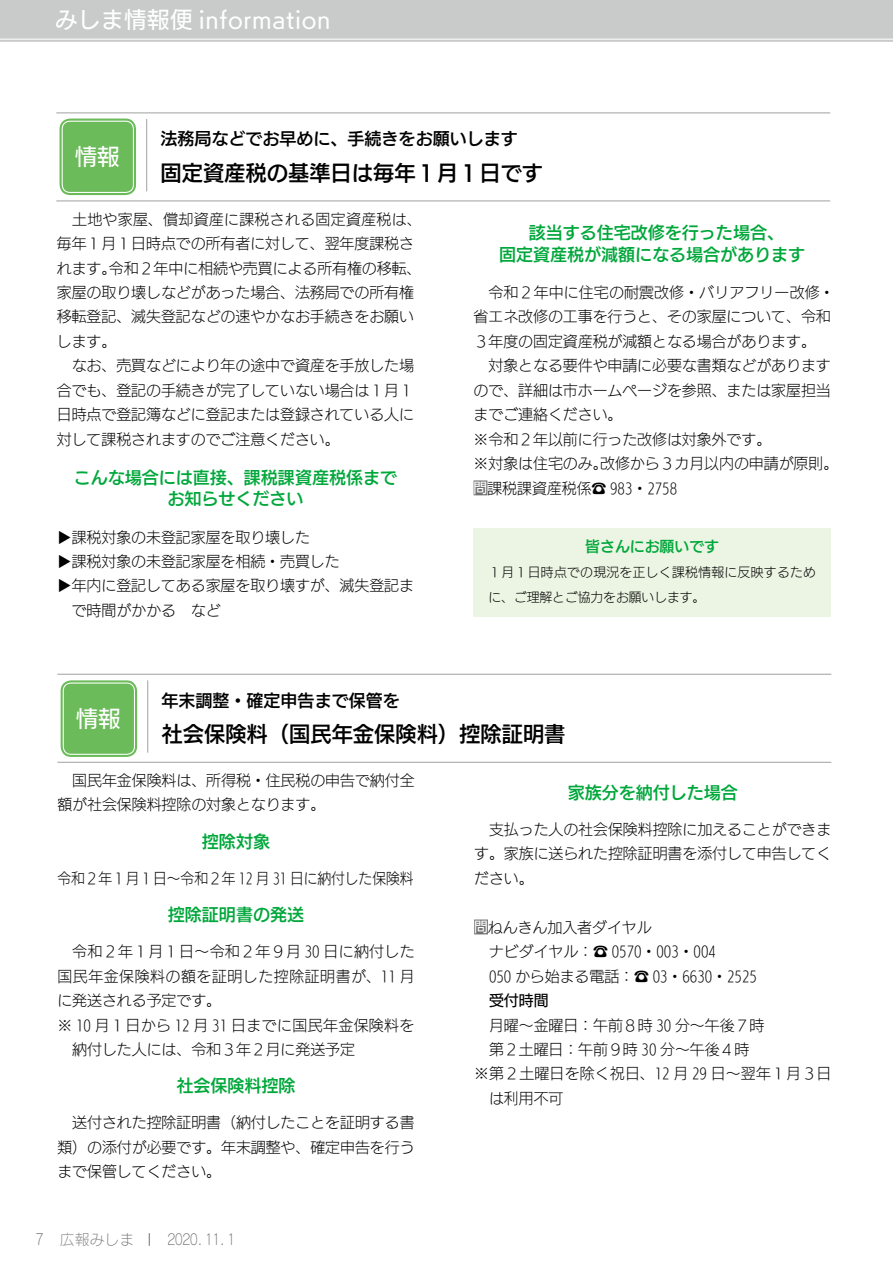
<style>
.page{position:relative;width:893px;height:1263px;background:#fff}
.page>*{position:absolute;margin:0;border:0;box-sizing:border-box;transform-origin:0 0}
.t1{font:22.35px "UD Kakugo Large Pro M";letter-spacing:.03em;color:#fff}
.t2{font:21.3px "UD Kakugo Large Pro DB";color:#000}
.t3{font:16.95px/21.3px "UD Kakugo Large Pro DB";color:#00a73b;text-align:center}
.t4{font:16.95px "UD Kakugo Large Pro DB";color:#000}
.t5{font:14.85px/24.5px "UD Kakugo Large Pro L";color:#000}
.t6{font:14.85px "UD Kakugo Large Pro L";color:#000;scale:.92 1}
.t7{font:14.85px "UD Kakugo Large Pro L";letter-spacing:.03em;color:#000}
.t8{font:14.85px "UD Kakugo Large Pro L";letter-spacing:.04em;color:#000}
.t9{font:14.85px "UD Kakugo Large Pro L";letter-spacing:.025em;color:#000}
.t10{font:14.85px "Rodin Cattleya Pro L";color:#727171}
.t11{font:14.85px "UD Kakugo Large Pro DB";color:#00a73b}
.t12{font:14.85px "UD Kakugo Large Pro M";color:#000}
.t13{font:12.75px/24.5px "UD Kakugo Large Pro L";letter-spacing:.03em;color:#000}
.s1{font-family:"UD Kakugo Large Pro M";font-size:13.8px;color:#fff}
.s2{font-family:"UD Mincho Pro L"}
.s3{color:#595757}
</style>
<div class="page">
<svg style="left:0;top:0;width:893px;height:42px;background:#cacbcb"></svg>
<hr style="left:57px;top:674px;width:774px;height:1px;background:#9fa0a0">
<hr style="left:57px;top:762px;width:774px;height:1px;background:#9fa0a0">
<hr style="left:148px;top:680px;width:1px;height:73px;background:#9fa0a0">
<div style="left:61px;top:680px;width:76px;height:77px;background:#6cbb5a;border-radius:11px"></div>
<div style="left:57px;top:677px;width:83px;height:83px;border:1px solid #fff;border-radius:13px"></div>
<div style="left:63px;top:682px;width:72px;height:73px;border:1px solid #fff;border-radius:8px"></div>
<div style="left:474px;top:919px;width:14px;height:15px;background:#727171"></div>
<hr style="left:56px;top:113px;width:774px;height:1px;background:#9fa0a0">
<hr style="left:56px;top:201px;width:774px;height:1px;background:#9fa0a0">
<div style="left:60px;top:119px;width:76px;height:76px;background:#6cbb5a;border-radius:11px"></div>
<div style="left:56px;top:115px;width:83px;height:83px;border:1px solid #fff;border-radius:13px"></div>
<div style="left:62px;top:121px;width:72px;height:72px;border:1px solid #fff;border-radius:8px"></div>
<hr style="left:146px;top:119px;width:1px;height:72px;background:#9fa0a0">
<div style="left:474px;top:480px;width:13px;height:15px;background:#727171"></div>
<div style="left:474px;top:528px;width:357px;height:89px;background:#ecf5e3"></div>
<svg style="left:149px;top:1233px;width:1px;height:13px"></svg>
<h1 class="t1" style="left:55px;top:2px;width:277px">みしま情報便 information</h1>
<p class="t4" style="left:161px;top:125px;width:359px">法務局などでお早めに、手続きをお願いします</p>
<h2 class="t2" style="left:161px;top:155px;width:384px">固定資産税の基準日は毎年１ 月１ 日です</h2>
<p class="t5" style="left:57px;top:206px;width:366px">　土地や家屋、償却資産に課税される固定資産税は、毎年１月１日時点での所有者に対して、翌年度課税されます。令和２年中に相続や売買による所有権の移転、家屋の取り壊しなどがあった場合、法務局での所有権移転登記、滅失登記などの速やかなお手続きをお願いします。<br>　なお、売買などにより年の途中で資産を手放した場合でも、登記の手続きが完了していない場合は１月１日時点で登記簿などに登記または登録されている人に対して課税されますのでご注意ください。</p>
<p class="t3" style="left:74px;top:466px;width:325px">こんな場合には直接、課税課資産税係までお知らせください</p>
<p class="t5" style="left:57px;top:524px;width:254px">▶課税対象の未登記家屋を取り壊した</p>
<p class="t5" style="left:57px;top:549px;width:284px">▶課税対象の未登記家屋を相続・売買した</p>
<p class="t5" style="left:57px;top:573px;width:359px">▶年内に登記してある家屋を取り壊すが、滅失登記ま</p>
<p class="t5" style="left:72px;top:598px;width:150px">で時間がかかる　など</p>
<h1 class="t1" style="left:75px;top:139px;width:46px">情報</h1>
<p class="t3" style="left:499px;top:222px;width:308px">該当する住宅改修を行った場合、<br>固定資産税が減額になる場合があります</p>
<p class="t5" style="left:474px;top:280px;width:362px;text-indent:15px">令和２年中に住宅の耐震改修・バリアフリー改修・省エネ改修の工事を行うと、その家屋について、令和<br>３年度の固定資産税が減額となる場合があります。</p>
<p class="t5" style="left:474px;top:353px;width:366px;text-indent:15px">対象となる要件や申請に必要な書類などがありますので、詳細は市ホームページを参照、または家屋担当までご連絡ください。<br>※令和２年以前に行った改修は対象外です。<br>※対象は住宅のみ。改修から３カ月以内の申請が原則。<span class="s1">問</span>課税課資産税係<span class="s2">☎</span> 983・2758</p>
<p class="t11" style="left:585px;top:534px;width:135px">皆さんにお願いです</p>
<p class="t13" style="left:488px;top:560px;width:329px">１月１日時点での現況を正しく課税情報に反映するために、ご理解とご協力をお願いします。</p>
<h1 class="t1" style="left:76px;top:700px;width:46px">情報</h1>
<p class="t4" style="left:162px;top:686px;width:240px">年末調整・確定申告まで保管を</p>
<h2 class="t2" style="left:162px;top:716px;width:405px">社会保険料（国民年金保険料）控除証明書</h2>
<p class="t5" style="left:57px;top:768px;width:359px;text-indent:15px">国民年金保険料は、所得税・住民税の申告で納付全額が社会保険料控除の対象となります。</p>
<p class="t3" style="left:202px;top:830px;width:70px">控除対象</p>
<p class="t6" style="left:57px;top:866px;width:388px">令和２年１月１日～令和２年 12 月 31 日に納付した保険料</p>
<p class="t3" style="left:168px;top:904px;width:138px">控除証明書の発送</p>
<p class="t9" style="left:72px;top:940px;width:344px">令和２年１月１日～令和２年９月 30 日に納付した</p>
<p class="t8" style="left:57px;top:964px;width:359px">国民年金保険料の額を証明した控除証明書が、11 月</p>
<p class="t5" style="left:57px;top:988px;width:165px">に発送される予定です。</p>
<p class="t7" style="left:57px;top:1013px;width:359px">※ 10 月１日から 12 月 31 日までに国民年金保険料を</p>
<p class="t5" style="left:72px;top:1037px;width:284px">納付した人には、令和３年２月に発送予定</p>
<p class="t3" style="left:176px;top:1075px;width:121px">社会保険料控除</p>
<p class="t5" style="left:57px;top:1110px;width:359px;text-align:justify;text-indent:15px">送付された控除証明書（納付したことを証明する書類）の添付が必要です。年末調整や、確定申告を行うまで保管してください。</p>
<p class="t10" style="left:36px;top:1230px;width:100px"><span class="s3">7</span> 広報みしま</p>
<p class="t10" style="left:168px;top:1230px;width:68px">２０２０．11．1</p>
<p class="t3" style="left:568px;top:781px;width:172px">家族分を納付した場合</p>
<p class="t5" style="left:474px;top:817px;width:359px;text-align:justify;text-indent:15px">支払った人の社会保険料控除に加えることができます。家族に送られた控除証明書を添付して申告してください。</p>
<p class="t5" style="left:489px;top:914px;width:269px;text-indent:-15px"><span class="s1">問</span>ねんきん加入者ダイヤル<br>ナビダイヤル：<span class="s2">☎</span> 0570・003・004<br>050 から始まる電話：<span class="s2">☎</span> 03・6630・2525</p>
<p class="t12" style="left:489px;top:988px;width:61px">受付時間</p>
<p class="t5" style="left:489px;top:1012px;width:277px">月曜～金曜日：午前８時 30 分～午後７時</p>
<p class="t5" style="left:489px;top:1037px;width:262px">第２土曜日：午前９時 30 分～午後４時</p>
<p class="t5" style="left:474px;top:1061px;width:359px">※第２土曜日を除く祝日、12 月 29 日～翌年１月３日</p>
<p class="t5" style="left:489px;top:1085px;width:76px">は利用不可</p>
</div>
